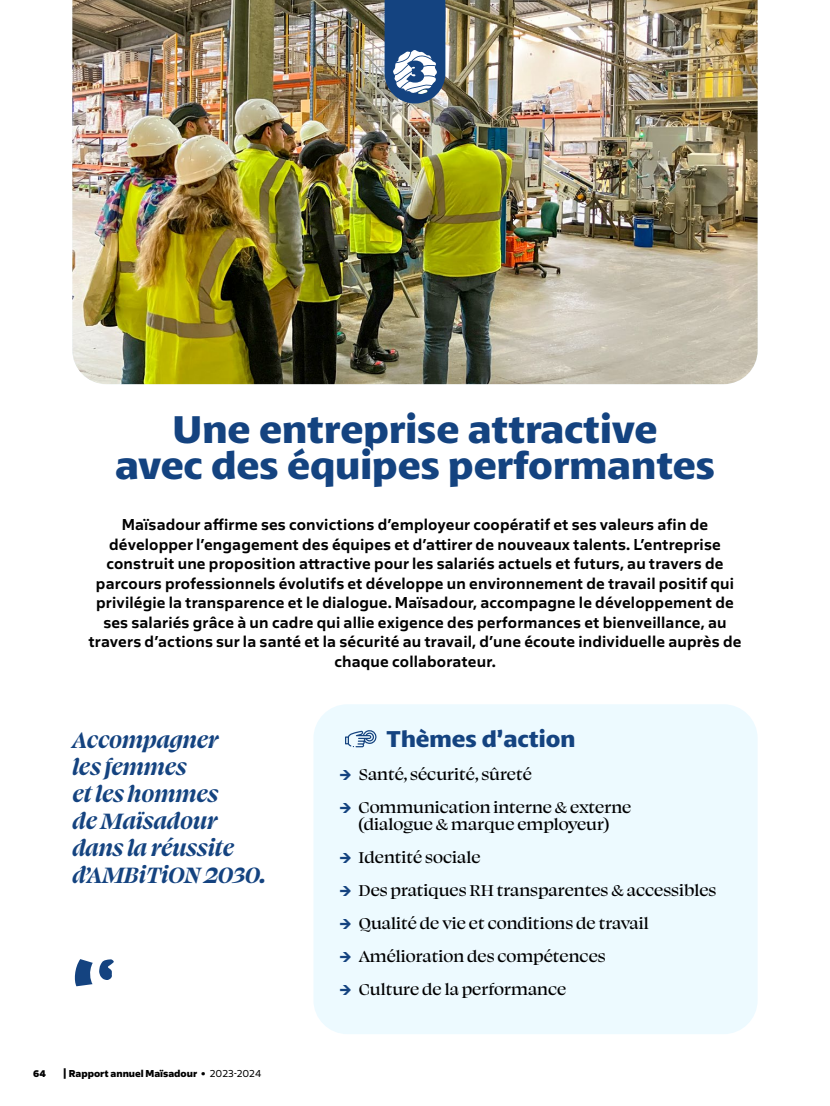
<style>
.page{position:relative;width:830px;height:1106px;background:#fff}
.page>*{position:absolute;margin:0;border:0;box-sizing:border-box;transform-origin:0 0}
.t1{font:900 72px "Petala Pro";color:#144380}
.t2{font:700 40.5px/36px "Petala Pro";color:#144380;text-align:center}
.t3{font:italic 700 25.5px/27px "Swear Display";color:#144380}
.t4{font:700 24px "Petala Pro";color:#144380}
.t5{font:500 18px/16.5px "Swear Display";color:#000;text-align:center}
.t6{font:600 16.5px/19.5px "Salis MVB";letter-spacing:.01em;color:#000;text-align:center}
.t7{font:800 10.5px "Salis MVB";color:#000}
.s1{color:#fff}
.s2{font-family:"Salted";font-weight:400}
.s3{font-weight:400}
.s4{font-family:"Salis MVB";font-weight:700;font-size:15px;color:#144380}
</style>
<div class="page">
<img style="left:72px;top:0;width:685px;height:384px">
<svg style="left:384px;top:0;width:61px;height:103px;background:#456896"></svg>
<div style="left:313px;top:704px;width:444px;height:330px;background:#edfaff;border-radius:34px"></div>
<svg style="left:345px;top:730px;width:32px;height:17px"></svg>
<h2 class="t2" style="left:115px;top:411px;width:601px">Une entreprise attractive<br>avec des équ<span class="s1">i</span>pes performantes</h2>
<p class="t6" style="left:88px;top:514px;width:654px">Maïsadour affirme ses convictions d’employeur coopératif et ses valeurs afin de développer l’engagement des équipes et d’attirer de nouveaux talents. L’entreprise construit une proposition attractive pour les salariés actuels et futurs, au travers de parcours professionnels évolutifs et développe un environnement de travail positif qui privilégie la transparence et le dialogue. Maïsadour, accompagne le développement de ses salariés grâce à un cadre qui allie exigence des performances et bienveillance, au travers d’actions sur la santé et la sécurité au travail, d’une écoute individuelle auprès de chaque collaborateur.</p>
<h3 class="t3" style="left:72px;top:725px;width:195px">Accompagner<br>les femmes<br>et les hommes<br>de Maïsadour dans la réussite d’AMBiTiON 2030.</h3>
<h1 class="t1" style="left:72px;top:937px;width:47px">‘<span class="s2">‘</span></h1>
<p class="t7" style="left:33px;top:1066px;width:14px">64</p>
<p class="t7" style="left:63px;top:1066px;width:200px">| Rapport annuel Maïsadour <span class="s3">• 2023-2024</span></p>
<h3 class="t4" style="left:386px;top:725px;width:190px">Thèmes d’action</h3>
<p class="t5" style="left:339px;top:765px;width:194px"><span class="s4">→</span> Santé, sécurité, sûreté</p>
<p class="t5" style="left:339px;top:798px;width:294px"><span class="s4">→</span> Communication interne &amp; externe (dialogue &amp; marque employeur)</p>
<p class="t5" style="left:339px;top:848px;width:143px"><span class="s4">→</span> Identité sociale</p>
<p class="t5" style="left:339px;top:881px;width:379px"><span class="s4">→</span> Des pratiques RH transparentes &amp; accessibles</p>
<p class="t5" style="left:339px;top:914px;width:311px"><span class="s4">→</span> Qualité de vie et conditions de travail</p>
<p class="t5" style="left:339px;top:947px;width:268px"><span class="s4">→</span> Amélioration des compétences</p>
<p class="t5" style="left:339px;top:980px;width:229px"><span class="s4">→</span> Culture de la performance</p>
</div>
